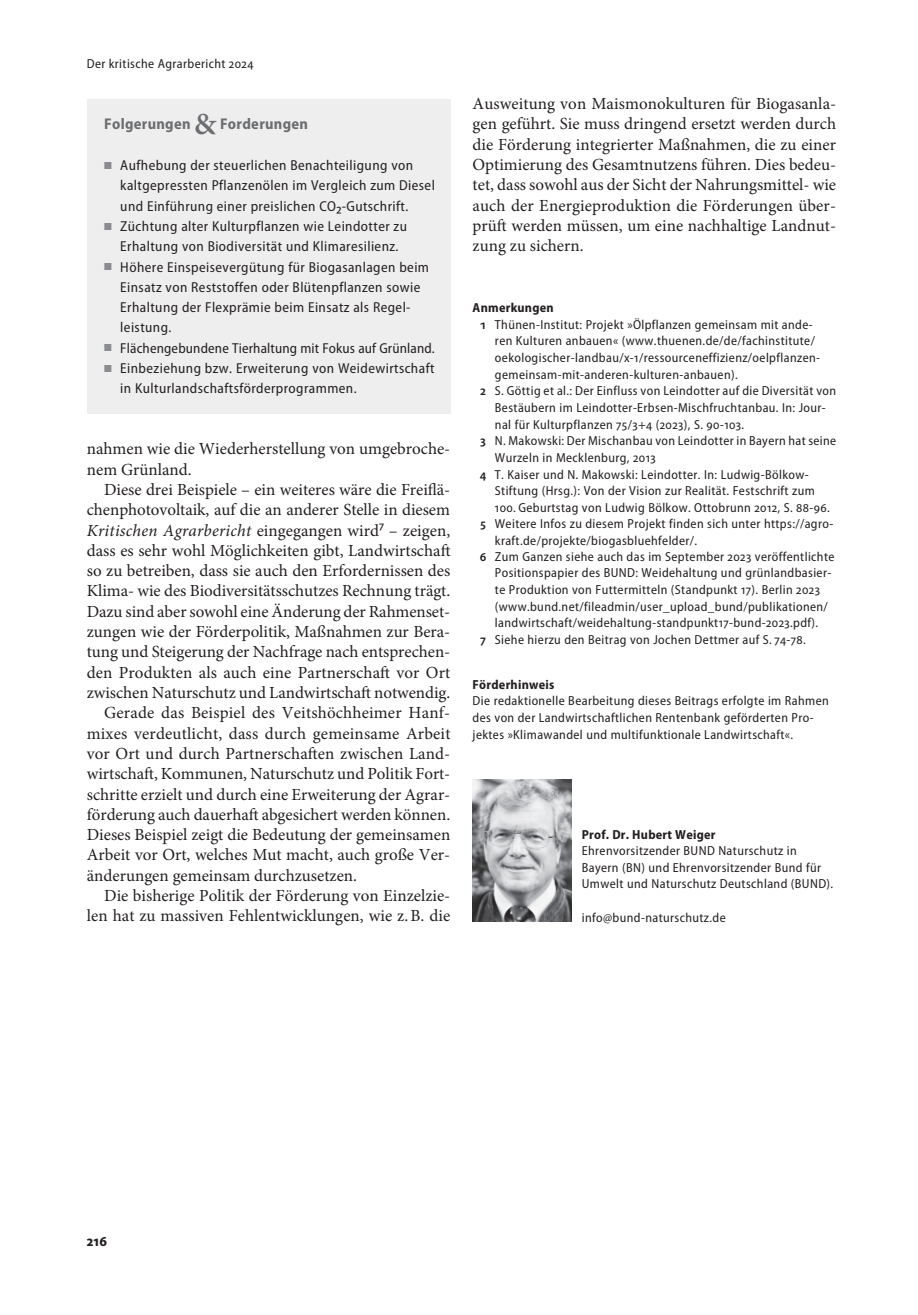
<style>
.page{position:relative;width:918px;height:1315px;background:#fff}
.page>*{position:absolute;margin:0;border:0;box-sizing:border-box;transform-origin:0 0}
.t1{font:16.97px/20.3px "Minion Pro";color:#231f20}
.t2{font:700 semi-condensed 15.58px "Myriad Pro";letter-spacing:.02em;color:#6c6d70}
.t3{font:700 semi-condensed 14.88px "Myriad Pro";color:#231f20}
.t4{font:semi-condensed 14.35px/20.3px "Myriad Pro";letter-spacing:.03em;color:#231f20}
.t5{font:semi-condensed 14.35px "Myriad Pro";letter-spacing:.01em;color:#231f20}
.t6{font:semi-condensed 13.12px/16.6px "Myriad Pro";letter-spacing:.03em;color:#231f20}
.t7{font:700 semi-condensed 13.12px "Myriad Pro";letter-spacing:.02em;color:#231f20}
.s1{font-family:"Minion Pro";font-weight:600;font-stretch:normal;font-size:30.8px}
.s2{color:#8a8c8f}
.s3{font-size:17.5px}
.s4{font-style:italic}
.s5{font-family:"Myriad Pro";font-stretch:semi-condensed;font-size:17.5px}
.s6{font-weight:600}
</style>
<div class="page">
<div style="left:87px;top:99px;width:363px;height:315px;background:#eeeeef"></div>
<img style="left:472px;top:779px;width:100px;height:142px">
<p class="t6" style="left:87px;top:56px;width:168px">Der kritische Agrarbericht 2024</p>
<p class="t2" style="left:104px;top:115px;width:205px">Folgerungen <span class="s1">&amp;</span> Forderungen</p>
<p class="t4" style="left:120px;top:155px;width:316px;text-indent:-16px"><span class="s2">■</span> Aufhebung der steuerlichen Benachteiligung von kaltgepressten Pflanzenölen im Vergleich zum Diesel und Einführung einer preislichen CO<span class="s3">2</span>-Gutschrift.</p>
<p class="t4" style="left:104px;top:216px;width:304px;text-align:center"><span class="s2">■</span> Züchtung alter Kulturpflanzen wie Leindotter zu<br>Erhaltung von Biodiversität und Klimaresilienz.</p>
<p class="t4" style="left:120px;top:257px;width:310px;text-indent:-16px"><span class="s2">■</span> Höhere Einspeisevergütung für Biogasanlagen beim Einsatz von Reststoffen oder Blütenpflanzen sowie Erhaltung der Flexprämie beim Einsatz als Regel&shy;leistung.</p>
<p class="t5" style="left:104px;top:340px;width:332px"><span class="s2">■</span> Flächengebundene Tierhaltung mit Fokus auf Grünland.</p>
<p class="t4" style="left:120px;top:358px;width:316px;text-indent:-16px"><span class="s2">■</span> Einbeziehung bzw. Erweiterung von Weidewirtschaft in Kulturlandschaftsförderprogrammen.</p>
<p class="t1" style="left:87px;top:439px;width:365px">nahmen wie die Wiederherstellung von umgebroche&shy;nem Grünland.</p>
<p class="t1" style="left:104px;top:479px;width:348px">Diese drei Beispiele – ein weiteres wäre die Freiflä-</p>
<p class="t1" style="left:87px;top:500px;width:365px">chenphotovoltaik, auf die an anderer Stelle in diesem</p>
<p class="t1" style="left:87px;top:520px;width:365px"><span class="s4">Kritischen Agrarbericht</span> eingegangen wird<span class="s5">7</span> – zeigen,</p>
<p class="t1" style="left:87px;top:540px;width:365px">dass es sehr wohl Möglichkeiten gibt, Landwirtschaft</p>
<p class="t1" style="left:87px;top:560px;width:365px">so zu betreiben, dass sie auch den Erfordernissen des</p>
<p class="t1" style="left:87px;top:581px;width:365px">Klima- wie des Biodiversitätsschutzes Rechnung trägt.</p>
<p class="t1" style="left:87px;top:601px;width:365px">Dazu sind aber sowohl eine Änderung der Rahmenset-</p>
<p class="t1" style="left:87px;top:621px;width:365px">zungen wie der Förderpolitik, Maßnahmen zur Bera-</p>
<p class="t1" style="left:87px;top:642px;width:365px">tung und Steigerung der Nachfrage nach entsprechen-</p>
<p class="t1" style="left:87px;top:662px;width:365px">den Produkten als auch eine Partnerschaft vor Ort</p>
<p class="t1" style="left:87px;top:682px;width:365px">zwischen Naturschutz und Landwirtschaft notwendig.</p>
<p class="t1" style="left:104px;top:703px;width:345px">Gerade das Beispiel des Veitshöchheimer Hanf-</p>
<p class="t1" style="left:87px;top:723px;width:365px">mixes verdeutlicht, dass durch gemeinsame Arbeit</p>
<p class="t1" style="left:87px;top:743px;width:365px">vor Ort und durch Partnerschaften zwischen Land-</p>
<p class="t1" style="left:87px;top:763px;width:365px">wirtschaft, Kommunen, Naturschutz und Politik Fort-</p>
<p class="t1" style="left:87px;top:784px;width:365px">schritte erzielt und durch eine Erweiterung der Agrar-</p>
<p class="t1" style="left:87px;top:804px;width:365px">förderung auch dauerhaft abgesichert werden können.</p>
<p class="t1" style="left:87px;top:824px;width:365px">Dieses Beispiel zeigt die Bedeutung der gemeinsamen</p>
<p class="t1" style="left:87px;top:845px;width:365px">Arbeit vor Ort, welches Mut macht, auch große Ver-</p>
<p class="t1" style="left:87px;top:865px;width:272px">änderungen gemeinsam durchzusetzen.</p>
<p class="t1" style="left:104px;top:885px;width:348px">Die bisherige Politik der Förderung von Einzelzie-</p>
<p class="t1" style="left:87px;top:906px;width:365px">len hat zu massiven Fehlentwicklungen, wie z.B. die</p>
<p class="t1" style="left:472px;top:94px;width:365px;text-align:justify">Ausweitung von Maismonokulturen für Biogasanla&shy;gen geführt. Sie muss dringend ersetzt werden durch die Förderung integrierter Maßnahmen, die zu einer Optimierung des Gesamtnutzens führen. Dies bedeu&shy;tet, dass sowohl aus der Sicht der Nahrungsmittel- wie auch der Energieproduktion die Förderungen über&shy;prüft werden müssen, um eine nachhaltige Landnut&shy;zung zu sichern.</p>
<p class="t7" style="left:472px;top:300px;width:83px">Anmerkungen</p>
<p class="t6" style="left:480px;top:316px;width:334px"><span class="s6">1</span> Thünen-Institut: Projekt »Ölpflanzen gemeinsam mit ande-</p>
<p class="t6" style="left:495px;top:333px;width:321px">ren Kulturen anbauen« (www.thuenen.de/de/fachinstitute/</p>
<p class="t6" style="left:495px;top:350px;width:327px">oekologischer-landbau/x-1/ressourceneffizienz/oelpflanzen-</p>
<p class="t6" style="left:495px;top:366px;width:244px">gemeinsam-mit-anderen-kulturen-anbauen).</p>
<p class="t6" style="left:480px;top:383px;width:358px"><span class="s6">2</span> S. Göttig et al.: Der Einfluss von Leindotter auf die Diversität von</p>
<p class="t6" style="left:495px;top:399px;width:332px">Bestäubern im Leindotter-Erbsen-Mischfruchtanbau. In: Jour-</p>
<p class="t6" style="left:495px;top:416px;width:251px">nal für Kulturpflanzen 75/3+4 (2023), S. 90-103.</p>
<p class="t6" style="left:480px;top:433px;width:358px"><span class="s6">3</span> N. Makowski: Der Mischanbau von Leindotter in Bayern hat seine</p>
<p class="t6" style="left:495px;top:449px;width:162px">Wurzeln in Mecklenburg, 2013</p>
<p class="t6" style="left:480px;top:466px;width:330px"><span class="s6">4</span> T. Kaiser und N. Makowski: Leindotter. In: Ludwig-Bölkow-</p>
<p class="t6" style="left:495px;top:483px;width:321px">Stiftung (Hrsg.): Von der Vision zur Realität. Festschrift zum</p>
<p class="t6" style="left:495px;top:499px;width:336px">100. Geburtstag von Ludwig Bölkow. Ottobrunn 2012, S. 88-96.</p>
<p class="t6" style="left:480px;top:516px;width:355px"><span class="s6">5</span> Weitere Infos zu diesem Projekt finden sich unter https://agro-</p>
<p class="t6" style="left:495px;top:532px;width:204px">kraft.de/projekte/biogasbluehfelder/.</p>
<p class="t6" style="left:480px;top:548px;width:356px"><span class="s6">6</span> Zum Ganzen siehe auch das im September 2023 veröffentlichte</p>
<p class="t6" style="left:495px;top:565px;width:338px">Positionspapier des BUND: Weidehaltung und grünlandbasier-</p>
<p class="t6" style="left:495px;top:581px;width:327px">te Produktion von Futtermitteln (Standpunkt 17). Berlin 2023</p>
<p class="t6" style="left:495px;top:598px;width:334px">(www.bund.net/fileadmin/user_upload_bund/publikationen/</p>
<p class="t6" style="left:495px;top:615px;width:325px">landwirtschaft/weidehaltung-standpunkt17-bund-2023.pdf).</p>
<p class="t6" style="left:480px;top:631px;width:327px"><span class="s6">7</span> Siehe hierzu den Beitrag von Jochen Dettmer auf S.74-78.</p>
<p class="t7" style="left:472px;top:677px;width:83px">Förderhinweis</p>
<p class="t6" style="left:472px;top:693px;width:358px">Die redaktionelle Bearbeitung dieses Beitrags erfolgte im Rahmen des von der Landwirtschaftlichen Rentenbank geförderten Pro&shy;jektes »Klimawandel und multifunktionale Landwirtschaft«.</p>
<p class="t7" style="left:582px;top:827px;width:135px">Prof. Dr. Hubert Weiger</p>
<p class="t6" style="left:582px;top:842px;width:253px">Ehrenvorsitzender BUND Naturschutz in<br>Bayern (BN) und Ehrenvorsitzender Bund für<br>Umwelt und Naturschutz Deutschland (BUND).</p>
<p class="t6" style="left:582px;top:909px;width:145px">info@bund-naturschutz.de</p>
<p class="t3" style="left:87px;top:1233px;width:22px">216</p>
</div>
